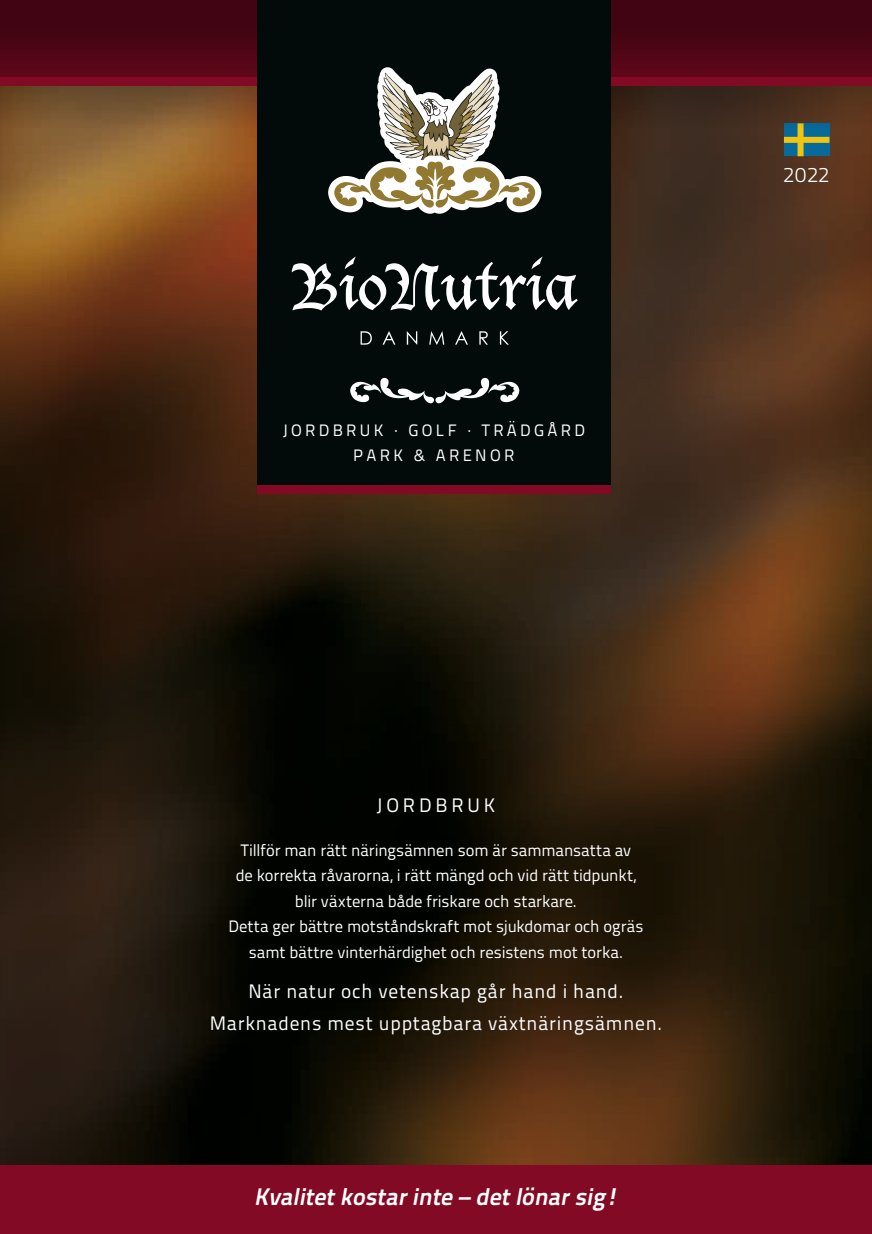
<style>
.page{position:relative;width:872px;height:1234px;background:#fff}
.page>*{position:absolute;margin:0;border:0;box-sizing:border-box;transform-origin:0 0}
.t1{font:italic 700 24px "Titillium Text 22 L";color:#fff}
.t2{font:300 21px "Titillium Text 22 L";color:#fff}
.t3{font:19.5px/31.7px "Titillium Text 22 L";letter-spacing:.04em;color:#fff;text-align:center}
.t4{font:19.5px "Titillium Text 22 L";letter-spacing:.2em;color:#fff}
.t5{font:16.5px/25.5px "Titillium Text 22 L";color:#fff;text-align:center}
.t6{font:16.5px/25.2px "Titillium Text 22 L";letter-spacing:.2em;color:#fff;text-align:center}
</style>
<div class="page">
<img style="left:0;top:128px;width:872px;height:1037px">
<div style="left:0;top:1165px;width:872px;height:68px;background:#830a24"></div>
<svg style="left:784px;top:128px;width:45px;height:28px"></svg>
<svg style="left:0;top:0;width:872px;height:128px;background:#50191a"></svg>
<div style="left:0;top:77px;width:872px;height:9px;background:#830a24"></div>
<div style="left:257px;top:0;width:353px;height:485px;background:#020a0a"></div>
<svg style="left:328px;top:67px;width:213px;height:147px"></svg>
<svg style="left:350px;top:377px;width:169px;height:26px"></svg>
<svg style="left:360px;top:331px;width:12px;height:13px"></svg>
<svg style="left:383px;top:331px;width:12px;height:13px"></svg>
<svg style="left:407px;top:331px;width:10px;height:13px"></svg>
<svg style="left:429px;top:331px;width:15px;height:13px"></svg>
<svg style="left:455px;top:331px;width:13px;height:13px"></svg>
<svg style="left:479px;top:331px;width:9px;height:13px"></svg>
<svg style="left:500px;top:331px;width:9px;height:13px"></svg>
<div style="left:257px;top:485px;width:353px;height:8px;background:#830a24"></div>
<svg style="left:292px;top:256px;width:286px;height:54px"></svg>
<p class="t6" style="left:283px;top:416px;width:303px">JORDBRUK ∙ GOLF ∙ TRÄDGÅRD<br>PARK &amp; ARENOR</p>
<p class="t2" style="left:783px;top:159px;width:48px">2022</p>
<p class="t4" style="left:376px;top:790px;width:120px">JORDBRUK</p>
<p class="t5" style="left:228px;top:836px;width:416px">Tillför man rätt näringsämnen som är sammansatta av<br>de korrekta råvarorna, i rätt mängd och vid rätt tidpunkt, blir växterna både friskare och starkare.<br>Detta ger bättre motståndskraft mot sjukdomar och ogräs samt bättre vinterhärdighet och resistens mot torka.</p>
<p class="t3" style="left:210px;top:974px;width:454px">När natur och vetenskap går hand i hand.<br>Marknadens mest upptagbara växtnäringsämnen.</p>
<h1 class="t1" style="left:254px;top:1177px;width:371px">Kvalitetkostarinte – detlönarsig!</h1>
</div>
